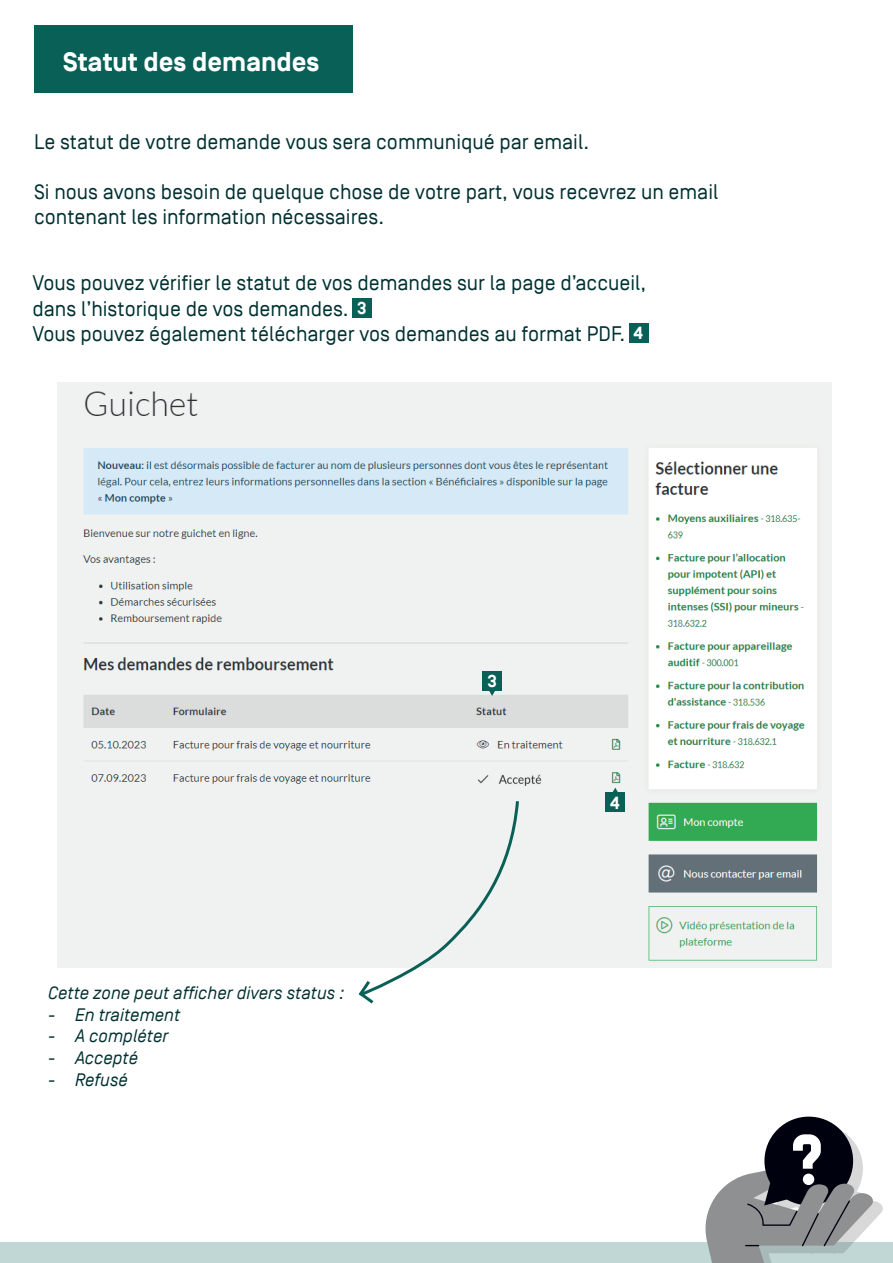
<style>
.page{position:relative;width:893px;height:1263px;background:#fff}
.page>*{position:absolute;margin:0;border:0;box-sizing:border-box;transform-origin:0 0}
.t1{font:700 27px "Simplon Norm";color:#fff}
.t2{font:21px/25.2px "Simplon Norm";color:#013031}
.t3{font:italic 18px "Simplon Norm";color:#013031}
.t4{font:700 17.55px "Simplon Norm";color:#fff}
</style>
<div class="page">
<img style="left:57px;top:382px;width:775px;height:585px">
<img style="left:473px;top:768px;width:72px;height:22px">
<div style="left:0;top:1242px;width:893px;height:21px;background:#c1d7d5"></div>
<div style="left:35px;top:25px;width:318px;height:68px;background:#086057"></div>
<div style="left:353px;top:298px;width:19px;height:19px;background:#086057"></div>
<div style="left:483px;top:671px;width:19px;height:19px;background:#086057"></div>
<svg style="left:487px;top:690px;width:10px;height:6px"></svg>
<div style="left:629px;top:324px;width:19px;height:19px;background:#086057"></div>
<div style="left:606px;top:793px;width:19px;height:19px;background:#086057"></div>
<svg style="left:611px;top:788px;width:9px;height:5px"></svg>
<svg style="left:705px;top:1116px;width:178px;height:147px"></svg>
<svg style="left:355px;top:798px;width:166px;height:206px"></svg>
<p class="t1" style="left:63px;top:47px;width:258px">Statut des demandes</p>
<p class="t2" style="left:34px;top:129px;width:557px">Le statut de votre demande vous sera communiqué par email.</p>
<p class="t2" style="left:34px;top:180px;width:686px">Si nous avons besoin de quelque chose de votre part, vous recevrez un email contenant les information nécessaires.</p>
<p class="t2" style="left:33px;top:271px;width:615px">Vous pouvez vérifier le statut de vos demandes sur la page d’accueil, dans l’historique de vos demandes.<br>Vous pouvez également télécharger vos demandes au format PDF.</p>
<p class="t4" style="left:357px;top:298px;width:11px">3</p>
<p class="t4" style="left:634px;top:324px;width:11px">4</p>
<p class="t3" style="left:48px;top:983px;width:298px">Cette zone peut afficher divers status :</p>
<p class="t3" style="left:48px;top:1005px;width:134px">- En traitement</p>
<p class="t3" style="left:48px;top:1027px;width:122px">- A compléter</p>
<p class="t3" style="left:48px;top:1048px;width:92px">- Accepté</p>
<p class="t3" style="left:48px;top:1070px;width:81px">- Refusé</p>
<p class="t4" style="left:487px;top:671px;width:11px">3</p>
<p class="t4" style="left:610px;top:793px;width:11px">4</p>
</div>
